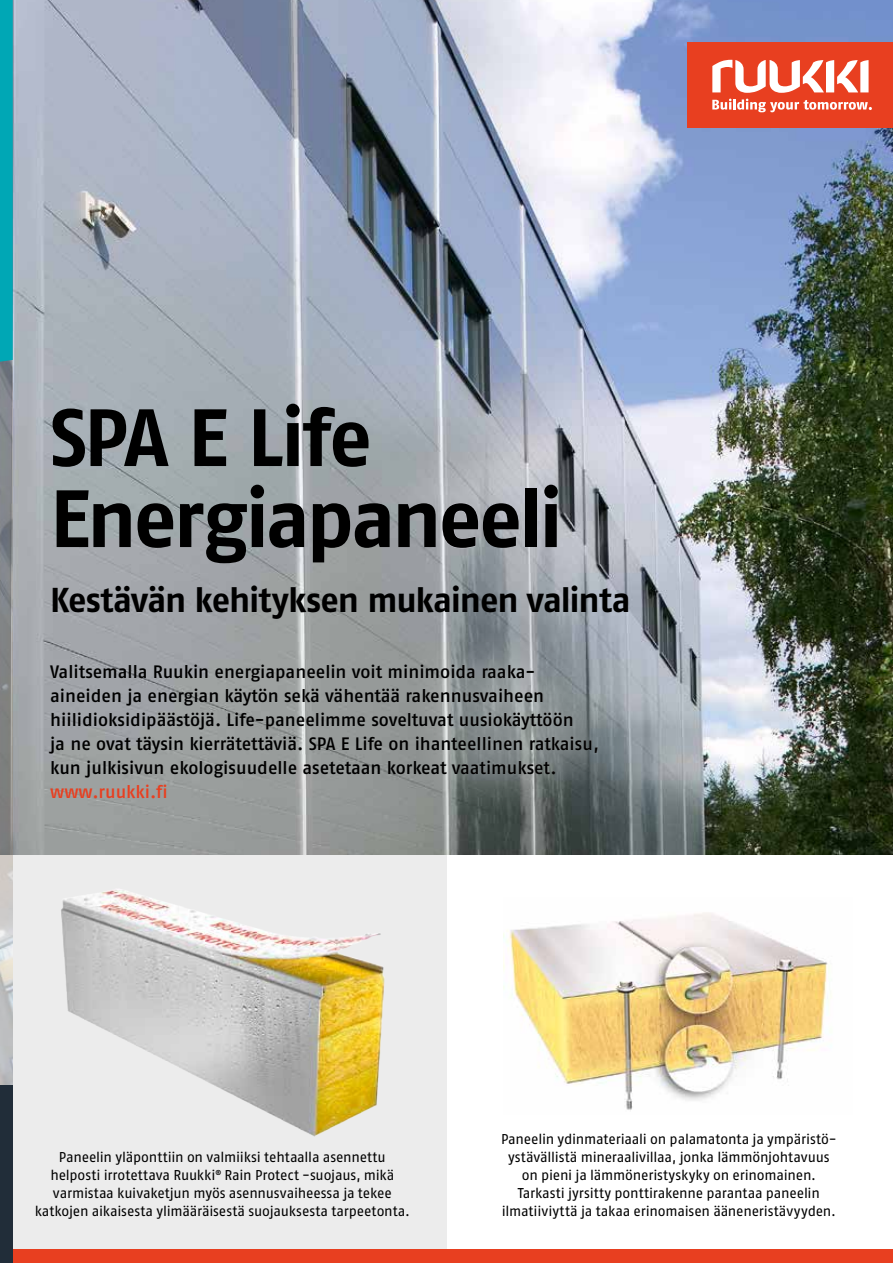
<style>
.page{position:relative;width:893px;height:1263px;background:#fff}
.page>*{position:absolute;margin:0;border:0;box-sizing:border-box;transform-origin:0 0}
.t1{font:700 81px/81px "Fago OT";letter-spacing:-.04em;color:#000}
.t2{font:700 34.5px "Fago OT";letter-spacing:-.03em;color:#000}
.t3{font:500 18px/24px "Fago OT";letter-spacing:-.005em;color:#000}
.t4{font:500 18px "Fago OT";letter-spacing:-.005em;color:#e83f20}
.t5{font:14.25px/18px "Fago OT";letter-spacing:-.015em;color:#000;text-align:center}
.s1{color:#cacad3}
</style>
<div class="page">
<div style="left:0;top:820px;width:447px;height:430px;background:#ececec"></div>
<img style="left:13px;top:0;width:880px;height:855px">
<img style="left:504px;top:912px;width:328px;height:199px">
<div style="left:688px;top:43px;width:205px;height:85px;background:#e83f20"></div>
<svg style="left:712px;top:99px;width:160px;height:13px"></svg>
<svg style="left:712px;top:60px;width:156px;height:33px"></svg>
<div style="left:0;top:1250px;width:893px;height:13px;background:#e83f20"></div>
<img style="left:61px;top:889px;width:324px;height:248px">
<svg style="left:410px;top:630px;width:220px;height:181px;background:#828a8c"></svg>
<svg style="left:447px;top:760px;width:108px;height:17px;background:#848989"></svg>
<svg style="left:447px;top:736px;width:151px;height:17px;background:#8a8f90"></svg>
<svg style="left:447px;top:712px;width:125px;height:17px;background:#919697"></svg>
<svg style="left:447px;top:688px;width:96px;height:17px;background:#979c9e"></svg>
<svg style="left:447px;top:664px;width:87px;height:17px"></svg>
<img style="left:0;top:362px;width:13px;height:724px">
<div style="left:0;top:1086px;width:13px;height:177px;background:#212d39"></div>
<svg style="left:0;top:0;width:18px;height:362px;background:#32abb9"></svg>
<h1 class="t1" style="left:50px;top:397px;width:515px">SPA E Life<br>Energiapan<span class="s1">e</span>eli</h1>
<h2 class="t2" style="left:50px;top:579px;width:582px">Kestävän kehityksen mukainen valinta</h2>
<p class="t3" style="left:50px;top:659px;width:550px">Valitsemalla Ruukin energiapaneelin voit minimoida raaka&shy;aineiden ja energian käytön sekä vähentää rakennusvaiheen hiilidioksidipäästöjä. Life-paneelimme soveltuvat uusiokäyttöön<br>ja ne ovat täysin kierrätettäviä. SPA E Life on ihanteellinen ratkaisu, kun julkisivun ekologisuudelle asetetaan korkeat vaatimukset.</p>
<p class="t4" style="left:50px;top:780px;width:119px">www.ruukki.fi</p>
<p class="t5" style="left:35px;top:1148px;width:377px">Paneelin yläponttiin on valmiiksi tehtaalla asennettu helposti irrotettava Ruukki® Rain Protect -suojaus, mikä varmistaa kuivaketjun myös asennusvaiheessa ja tekee katkojen aikaisesta ylimääräisestä suojauksesta tarpeetonta.</p>
<p class="t5" style="left:501px;top:1130px;width:337px">Paneelin ydinmateriaali on palamatonta ja ympäristö&shy;ystävällistä mineraalivillaa, jonka lämmönjohtavuus on pieni ja lämmöneristyskyky on erinomainen.<br>Tarkasti jyrsitty ponttirakenne parantaa paneelin ilmatiiviyttä ja takaa erinomaisen ääneneristävyyden.</p>
</div>
